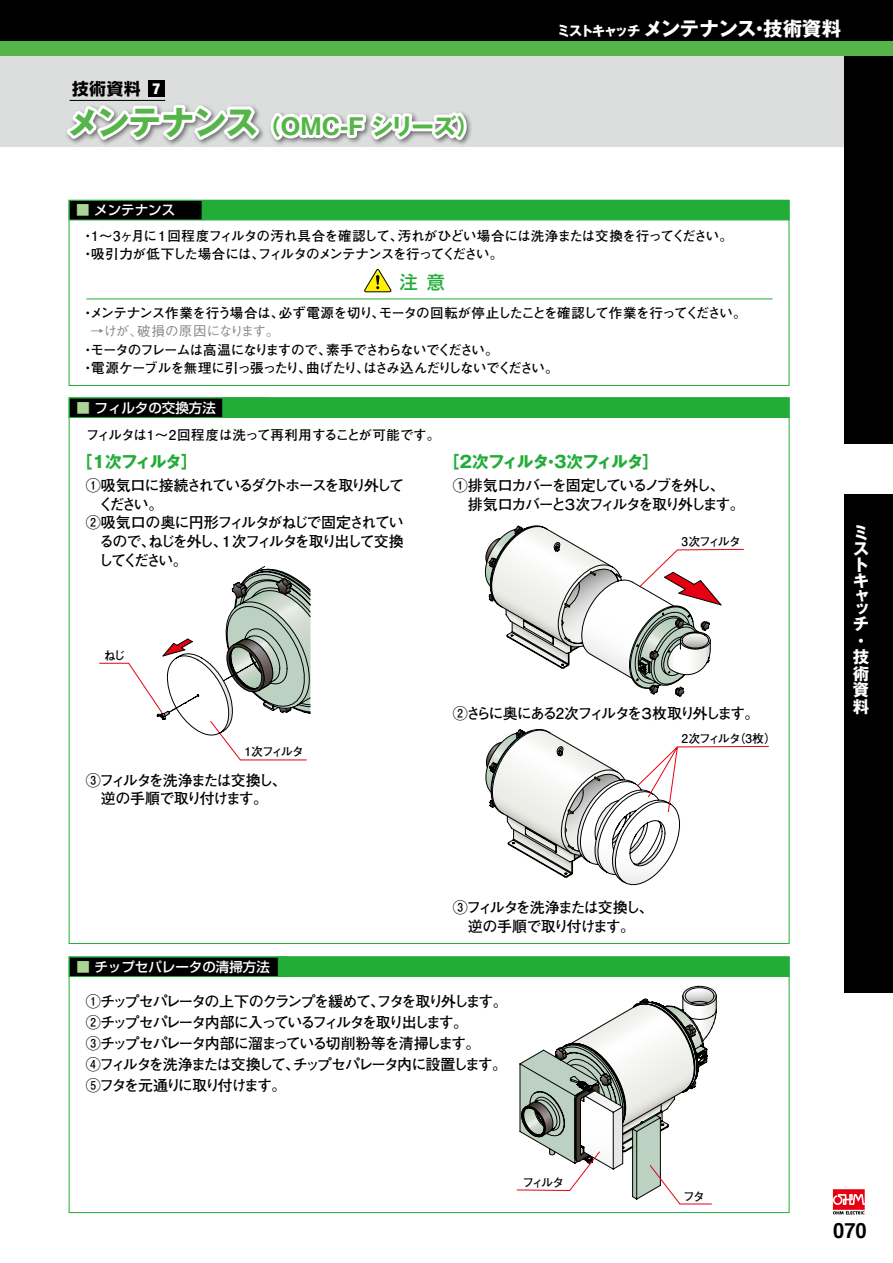
<style>
.page{position:relative;width:893px;height:1263px;background:#fff}
.page>*{position:absolute;margin:0;border:0;box-sizing:border-box;transform-origin:0 0}
.t1{font:700 22.5px "Gothic MB101 Pr 6";color:#56b549}
.t2{font:700 21px "Helvetica";color:#000;scale:.96 1}
.t3{font:700 19.5px "Gothic MB101 Pr 6";letter-spacing:-.015em;color:#fff}
.t4{font:500 18px "Shin Go Pr 6";color:#22ac38}
.t5{font:700 16.5px "Gothic MB101 Pr 6";letter-spacing:-.055em;color:#22ac38}
.t6{font:700 16.5px/16.5px "Gothic MB101 Pr 6";color:#fff}
.t7{font:700 16.5px "Shin Go Pr 6";color:#000}
.t8{font:700 15px/18.8px "Futo Go B101 Pr 6";letter-spacing:-.13em;color:#000}
.t9{font:700 15px/18.8px "Futo Go B101 Pr 6";letter-spacing:-.1em;color:#000}
.t10{font:700 15px/18.8px "Futo Go B101 Pr 6";letter-spacing:-.105em;color:#000}
.t11{font:700 13.5px/18.5px "Futo Go B101 Pr 6";letter-spacing:-.055em;color:#000}
.t12{font:700 13.5px "Futo Go B101 Pr 6";letter-spacing:-.035em;color:#000}
.t13{font:500 13.5px "Shin Go Pr 6";color:#fff}
.t14{font:700 13.5px "Futo Go B101 Pr 6";letter-spacing:-.015em;color:#000}
.t15{font:500 13.5px "Gothic BBB Pr 6";letter-spacing:-.035em;color:#898989}
.t16{font:700 12px "Futo Go B101 Pr 6";letter-spacing:-.1em;color:#000}
.s1{font-family:"Helvetica Neue";font-weight:900;font-stretch:condensed;font-size:15px;color:#fff}
.s2{font-size:33px}
.s3{color:#abd495}
.s4{font-size:13.5px}
</style>
<div class="page">
<div style="left:0;top:53px;width:893px;height:93px;background:#dcdddd"></div>
<div style="left:844px;top:50px;width:49px;height:942px;background:#000"></div>
<svg style="left:833px;top:1189px;width:32px;height:25px"></svg>
<div style="left:0;top:0;width:893px;height:41px;background:#000"></div>
<div style="left:0;top:41px;width:893px;height:15px;background:#56b549"></div>
<div style="left:831px;top:444px;width:62px;height:50px;background:#fff"></div>
<img style="left:417px;top:119px;width:64px;height:28px">
<svg style="left:58px;top:81px;width:359px;height:66px"></svg>
<div style="left:410px;top:121px;width:25px;height:10px;border:6px solid #fff"></div>
<svg style="left:423px;top:112px;width:47px;height:34px"></svg>
<hr style="left:70px;top:100px;width:95px;height:1px;background:#000">
<div style="left:148px;top:81px;width:16px;height:16px;background:#000"></div>
<div style="left:69px;top:200px;width:133px;height:20px;background:#000"></div>
<div style="left:202px;top:200px;width:587px;height:20px;background:#22ac38"></div>
<div style="left:69px;top:200px;width:720px;height:186px;border:1px solid #22ac38"></div>
<hr style="left:86px;top:299px;width:686px;height:1px;background:#22ac38">
<svg style="left:364px;top:269px;width:27px;height:23px"></svg>
<div style="left:69px;top:398px;width:199px;height:19px;background:#000"></div>
<div style="left:69px;top:398px;width:199px;height:20px;border:1px solid #22ac38"></div>
<div style="left:223px;top:398px;width:566px;height:19px;background:#22ac38"></div>
<div style="left:223px;top:398px;width:566px;height:20px;border:1px solid #22ac38"></div>
<div style="left:69px;top:957px;width:220px;height:19px;background:#000"></div>
<div style="left:69px;top:957px;width:220px;height:20px;border:1px solid #22ac38"></div>
<div style="left:278px;top:957px;width:511px;height:19px;background:#22ac38"></div>
<div style="left:278px;top:957px;width:511px;height:20px;border:1px solid #22ac38"></div>
<div style="left:69px;top:957px;width:720px;height:256px;border:1px solid #22ac38"></div>
<svg style="left:99px;top:566px;width:212px;height:194px"></svg>
<svg style="left:484px;top:525px;width:260px;height:172px"></svg>
<svg style="left:485px;top:728px;width:284px;height:158px"></svg>
<svg style="left:516px;top:985px;width:201px;height:219px"></svg>
<p class="t7" style="left:72px;top:76px;width:89px">技術資料 <span class="s1">7</span></p>
<h1 class="t1" style="left:67px;top:108px;width:413px"><span class="s2">メンテナンス</span> （OMC-F シリーズ）</h1>
<p class="t13" style="left:76px;top:199px;width:100px"><span class="s3">■</span> メンテナンス</p>
<h3 class="t3" style="left:557px;top:12px;width:286px"><span class="s4">ミストキャッチ</span> メンテナンス・技術資料</h3>
<p class="t11" style="left:81px;top:226px;width:653px">・1～3ヶ月に１回程度フィルタの汚れ具合を確認して、汚れがひどい場合には洗浄または交換を行ってください。・吸引力が低下した場合には、フィルタのメンテナンスを行ってください。</p>
<p class="t4" style="left:400px;top:267px;width:46px">注意</p>
<p class="t12" style="left:81px;top:302px;width:667px">・メンテナンス作業を行う場合は、必ず電源を切り、モータの回転が停止したことを確認して作業を行ってください。</p>
<p class="t15" style="left:90px;top:320px;width:191px">→けが、破損の原因になります。</p>
<p class="t11" style="left:81px;top:340px;width:479px">・モータのフレームは高温になりますので、素手でさわらないでください。<br>・電源ケーブルを無理に引っ張ったり、曲げたり、はさみ込んだりしないでください。</p>
<p class="t13" style="left:76px;top:397px;width:141px"><span class="s3">■</span> フィルタの交換方法</p>
<p class="t14" style="left:86px;top:424px;width:356px">フィルタは1～2回程度は洗って再利用することが可能です。</p>
<p class="t5" style="left:76px;top:448px;width:123px">［1次フィルタ］</p>
<p class="t8" style="left:86px;top:475px;width:320px">①吸気口に接続されているダクトホースを取り外して　ください。<br>②吸気口の奥に円形フィルタがねじで固定されてい　るので、ねじを外し、１次フィルタを取り出して交換　してください。</p>
<p class="t5" style="left:443px;top:448px;width:217px">［2次フィルタ・3次フィルタ］</p>
<p class="t10" style="left:453px;top:475px;width:293px">①排気口カバーを固定しているノブを外し、<br>　排気口カバーと３次フィルタを取り外します。</p>
<p class="t16" style="left:682px;top:532px;width:61px">3次フィルタ</p>
<p class="t16" style="left:104px;top:645px;width:23px">ねじ</p>
<p class="t16" style="left:245px;top:742px;width:61px">1次フィルタ</p>
<p class="t9" style="left:86px;top:770px;width:203px">③フィルタを洗浄または交換し、　逆の手順で取り付けます。</p>
<p class="t8" style="left:453px;top:703px;width:308px">②さらに奥にある2次フィルタを３枚取り外します。</p>
<p class="t16" style="left:682px;top:729px;width:96px">2次フィルタ（3枚）</p>
<p class="t13" style="left:76px;top:956px;width:195px"><span class="s3">■</span> チップセパレータの清掃方法</p>
<p class="t9" style="left:453px;top:897px;width:203px">③フィルタを洗浄または交換し、　逆の手順で取り付けます。</p>
<p class="t8" style="left:86px;top:990px;width:424px;line-height:21px">①チップセパレータの上下のクランプを緩めて、フタを取り外します。<br>②チップセパレータ内部に入っているフィルタを取り出します。<br>③チップセパレータ内部に溜まっている切削粉等を清掃します。<br>④フィルタを洗浄または交換して、チップセパレータ内に設置します。<br>⑤フタを元通りに取り付けます。</p>
<p class="t16" style="left:523px;top:1173px;width:43px">フィルタ</p>
<p class="t16" style="left:683px;top:1186px;width:23px">フタ</p>
<p class="t6" style="left:853px;top:524px;width:17px;text-align:justify">ミストキ</p>
<p class="t6" style="left:853px;top:589px;width:17px;line-height:13.4px">ャッ</p>
<p class="t6" style="left:853px;top:615px;width:18px">チ・技術資料</p>
<h2 class="t2" style="left:833px;top:1213px;width:37px">070</h2>
</div>
